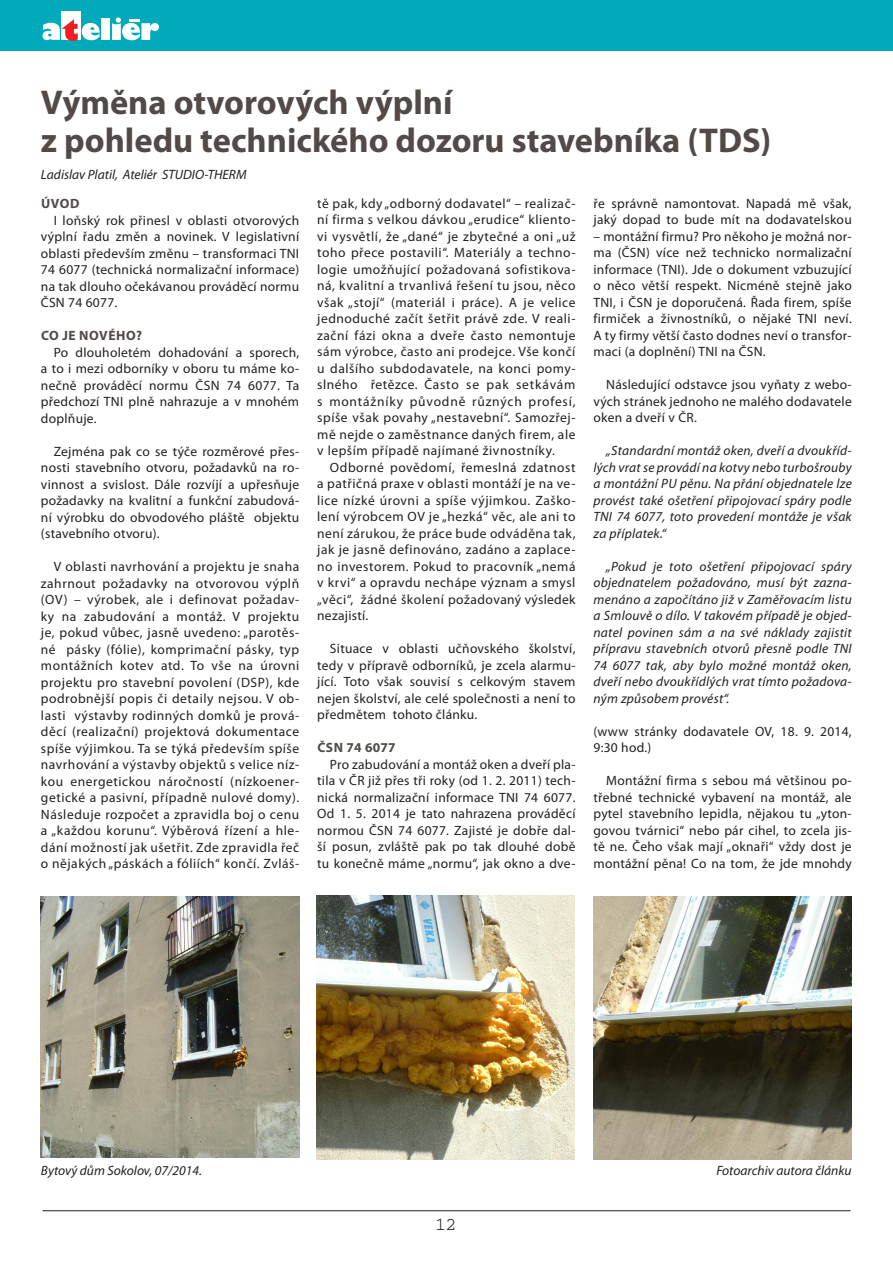
<style>
.page{position:relative;width:893px;height:1263px;background:#fff}
.page>*{position:absolute;margin:0;border:0;box-sizing:border-box;transform-origin:0 0}
.t1{font:700 34.5px/37.5px "Myriad Pro";color:#524a47}
.t2{font:18px "Courier";color:#231f20}
.t3{font:13.5px/16.5px "Myriad Pro";letter-spacing:.02em;color:#231f20;text-align:justify}
.t4{font:italic 13.5px/16.5px "Myriad Pro";letter-spacing:.015em;color:#231f20;text-align:justify}
.t5{font:700 13.5px "Myriad Pro";letter-spacing:.04em;color:#524a47}
.t6{font:700 13.5px "Myriad Pro";letter-spacing:.02em;color:#524a47}
</style>
<div class="page">
<div style="left:0;top:0;width:893px;height:51px;background:#0ab"></div>
<hr style="left:42px;top:1210px;width:808px;height:1px;background:#231f20">
<div style="left:101px;top:19px;width:9px;height:21px;background:#fff"></div>
<div style="left:61px;top:11px;width:20px;height:29px;background:#fff"></div>
<svg style="left:43px;top:19px;width:57px;height:22px"></svg>
<svg style="left:112px;top:17px;width:47px;height:23px"></svg>
<img style="left:41px;top:896px;width:258px;height:261px">
<img style="left:317px;top:895px;width:258px;height:264px">
<img style="left:593px;top:897px;width:259px;height:262px">
<h1 class="t1" style="left:41px;top:83px;width:732px">Výměna otvorových výplní<br>z pohledu technického dozoru stavebníka (TDS)</h1>
<p class="t4" style="left:41px;top:166px;width:207px">Ladislav Platil, Ateliér STUDIO-THERM</p>
<p class="t5" style="left:41px;top:195px;width:40px">ÚVOD</p>
<p class="t3" style="left:41px;top:212px;width:260px;text-indent:13px">I loňský rok přinesl v oblasti otvorových výplní řadu změn a novinek. V legislativní oblasti především změnu – transformaci TNI 74 6077 (technická normalizační informace) na tak dlouho očekávanou prováděcí normu ČSN 74 6077.</p>
<p class="t5" style="left:41px;top:327px;width:103px">CO JE NOVÉHO?</p>
<p class="t3" style="left:41px;top:344px;width:260px;text-indent:13px">Po dlouholetém dohadování a sporech, a to i mezi odborníky v oboru tu máme ko&shy;nečně prováděcí normu ČSN 74 6077. Ta předchozí TNI plně nahrazuje a v mnohém doplňuje.</p>
<p class="t3" style="left:41px;top:443px;width:260px;text-indent:13px">Zejména pak co se týče rozměrové přes&shy;nosti stavebního otvoru, požadavků na ro&shy;vinnost a svislost. Dále rozvíjí a upřesňuje požadavky na kvalitní a funkční zabudová&shy;ní výrobku do obvodového pláště objektu (stavebního otvoru).</p>
<p class="t3" style="left:41px;top:558px;width:260px;text-indent:13px">V oblasti navrhování a projektu je snaha zahrnout požadavky na otvorovou výplň (OV) – výrobek, ale i definovat požadav&shy;ky na zabudování a montáž. V projektu je, pokud vůbec, jasně uvedeno: „parotěs&shy;né pásky (fólie), komprimační pásky, typ montážních kotev atd. To vše na úrovni projektu pro stavební povolení (DSP), kde podrobnější popis či detaily nejsou. V ob&shy;lasti výstavby rodinných domků je prová&shy;děcí (realizační) projektová dokumentace spíše výjimkou. Ta se týká především spíše navrhování a výstavby objektů s velice níz&shy;kou energetickou náročností (nízkoener&shy;getické a pasivní, případně nulové domy).<br>Následuje rozpočet a zpravidla boj o cenu a „každou korunu“. Výběrová řízení a hle&shy;dání možností jak ušetřit. Zde zpravidla řeč o nějakých „páskách a fóliích“ končí. Zvláš-</p>
<p class="t3" style="left:317px;top:195px;width:260px">tě pak, kdy „odborný dodavatel“ – realizač&shy;ní firma s velkou dávkou „erudice“ kliento&shy;vi vysvětlí, že „dané“ je zbytečné a oni „už toho přece postavili“. Materiály a techno&shy;logie umožňující požadovaná sofistikova&shy;ná, kvalitní a trvanlivá řešení tu jsou, něco však „stojí“ (materiál i práce). A je velice jednoduché začít šetřit právě zde. V reali&shy;zační fázi okna a dveře často nemontuje sám výrobce, často ani prodejce. Vše končí u dalšího subdodavatele, na konci pomy&shy;slného řetězce. Často se pak setkávám s montážníky původně různých profesí, spíše však povahy „nestavební“. Samozřej&shy;mě nejde o zaměstnance daných firem, ale v lepším případě najímané živnostníky.</p>
<p class="t3" style="left:317px;top:459px;width:260px;text-indent:13px">Odborné povědomí, řemeslná zdatnost a patřičná praxe v oblasti montáží je na ve&shy;lice nízké úrovni a spíše výjimkou. Zaško&shy;lení výrobcem OV je „hezká“ věc, ale ani to není zárukou, že práce bude odváděna tak, jak je jasně definováno, zadáno a zaplace&shy;no investorem. Pokud to pracovník „nemá v krvi“ a opravdu nechápe význam a smysl „věci“, žádné školení požadovaný výsledek nezajistí.</p>
<p class="t3" style="left:317px;top:640px;width:260px;text-indent:13px">Situace v oblasti učňovského školství, tedy v přípravě odborníků, je zcela alarmu&shy;jící. Toto však souvisí s celkovým stavem nejen školství, ale celé společnosti a není to předmětem tohoto článku.</p>
<p class="t6" style="left:317px;top:739px;width:80px">ČSN 74 6077</p>
<p class="t3" style="left:317px;top:756px;width:260px;text-indent:13px">Pro zabudování a montáž oken a dveří pla&shy;tila v ČR již přes tři roky (od 1. 2. 2011) tech&shy;nická normalizační informace TNI 74 6077.<br>Od 1. 5. 2014 je tato nahrazena prováděcí normou ČSN 74 6077. Zajisté je dobře dal&shy;ší posun, zvláště pak po tak dlouhé době tu konečně máme „normu“, jak okno a dve-</p>
<p class="t3" style="left:593px;top:195px;width:260px">ře správně namontovat. Napadá mě však, jaký dopad to bude mít na dodavatelskou</p>
<p class="t3" style="left:593px;top:228px;width:260px">– montážní firmu? Pro někoho je možná nor&shy;ma (ČSN) více než technicko normalizační informace (TNI). Jde o dokument vzbuzující o něco větší respekt. Nicméně stejně jako TNI, i ČSN je doporučená. Řada firem, spíše firmiček a živnostníků, o nějaké TNI neví.<br>A ty firmy větší často dodnes neví o transfor&shy;maci (a doplnění) TNI na ČSN.</p>
<p class="t3" style="left:593px;top:376px;width:260px;text-indent:13px">Následující odstavce jsou vyňaty z webo&shy;vých stránek jednoho ne malého dodavatele oken a dveří v ČR.</p>
<p class="t4" style="left:593px;top:442px;width:260px;text-indent:13px">„Standardní montáž oken, dveří a dvoukříd&shy;lých vrat se provádí na kotvy nebo turbošrouby a montážní PU pěnu. Na přání objednatele lze provést také ošetření připojovací spáry podle TNI 74 6077, toto provedení montáže je však za příplatek.“</p>
<p class="t4" style="left:593px;top:558px;width:260px;text-indent:13px">„Pokud je toto ošetření připojovací spáry objednatelem požadováno, musí být zazna&shy;menáno a započítáno již v Zaměřovacím listu a Smlouvě o dílo. V takovém případě je objed&shy;natel povinen sám a na své náklady zajistit přípravu stavebních otvorů přesně podle TNI 74 6077 tak, aby bylo možné montáž oken, dveří nebo dvoukřídlých vrat tímto požadova&shy;ným způsobem provést“.</p>
<p class="t3" style="left:593px;top:723px;width:260px">(www stránky dodavatele OV, 18. 9. 2014,<br>9:30 hod.)</p>
<p class="t3" style="left:593px;top:772px;width:260px;text-indent:13px">Montážní firma s sebou má většinou po&shy;třebné technické vybavení na montáž, ale pytel stavebního lepidla, nějakou tu „yton&shy;govou tvárnici“ nebo pár cihel, to zcela jis&shy;tě ne. Čeho však mají „oknaři“ vždy dost je montážní pěna! Co na tom, že jde mnohdy</p>
<p class="t4" style="left:41px;top:1162px;width:163px">Bytový dům Sokolov, 07/2014.</p>
<p class="t4" style="left:716px;top:1162px;width:137px">Fotoarchiv autora článku</p>
<h2 class="t2" style="left:435px;top:1215px;width:23px">12</h2>
</div>
